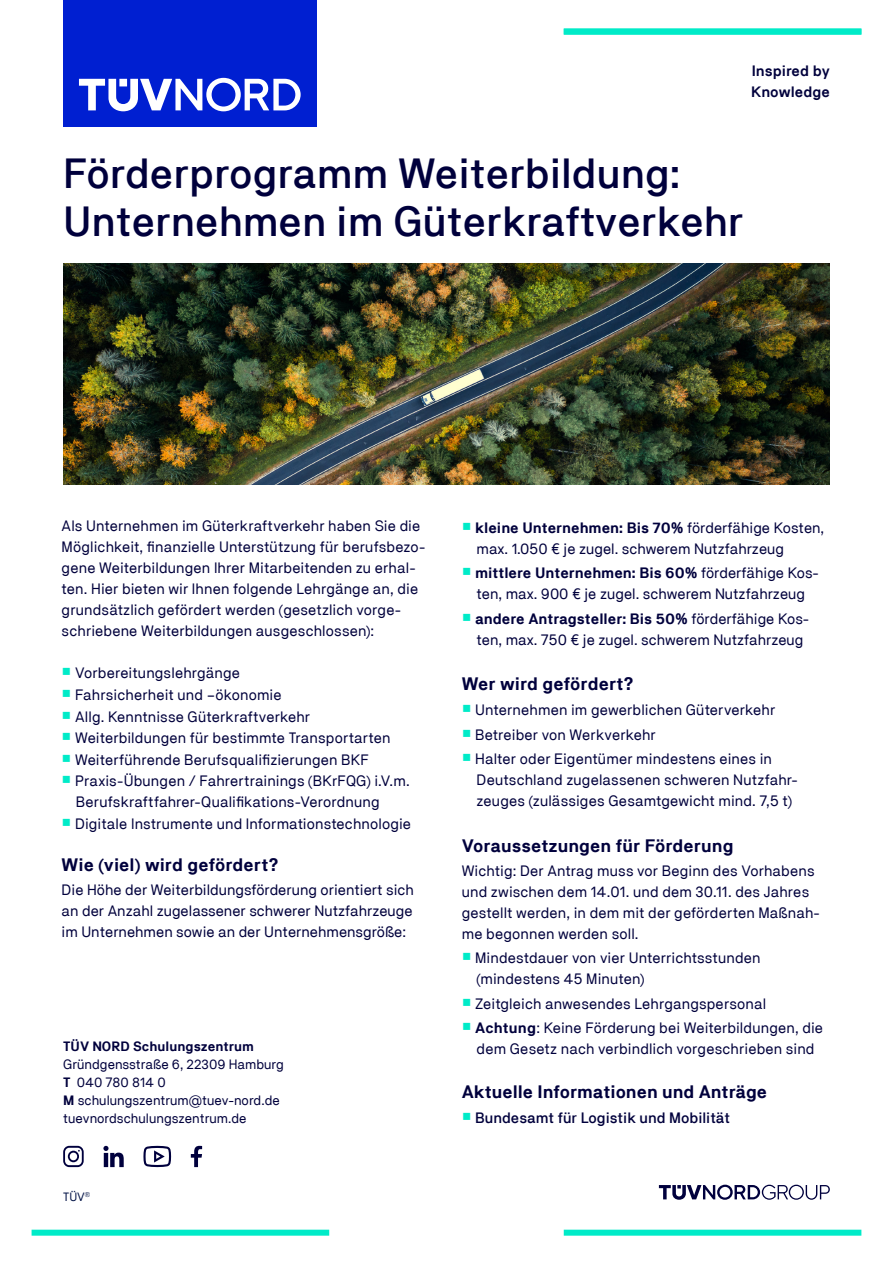
<style>
.page{position:relative;width:893px;height:1263px;background:#fff}
.page>*{position:absolute;margin:0;border:0;box-sizing:border-box;transform-origin:0 0}
.t1{font:500 42px "TNG Pro";color:#00003c}
.Kapitel_Text{font:700 18px "TNG Pro";color:#00003c}
.Kapitel_Text-2{font:15px/21px "TNG Pro";letter-spacing:.005em;color:#00003c}
.t2{font:500 15px "TNG Pro";color:#00003c}
.t3{font:600 15px "TNG Pro";color:#00003c}
.t4{font:13.5px "TNG Pro";color:#00003c}
.t5{font:700 13.5px "TNG Pro";color:#00003c}
.t6{font:12px "TNG Pro";color:#001145}
.s1{color:#00ebc8}
.s2{font-weight:700}
</style>
<div class="page">
<img style="left:63px;top:263px;width:767px;height:222px">
<div style="left:564px;top:1230px;width:297px;height:6px;background:#00ebc8"></div>
<div style="left:32px;top:1230px;width:297px;height:6px;background:#00ebc8"></div>
<div style="left:564px;top:29px;width:297px;height:6px;background:#00ebc8"></div>
<svg style="left:63px;top:1146px;width:21px;height:21px"></svg>
<svg style="left:191px;top:1146px;width:11px;height:21px"></svg>
<svg style="left:103px;top:1146px;width:21px;height:21px"></svg>
<svg style="left:143px;top:1146px;width:28px;height:21px"></svg>
<div style="left:63px;top:0;width:253px;height:126px;background:#001fd1"></div>
<svg style="left:79px;top:78px;width:222px;height:33px"></svg>
<svg style="left:659px;top:1185px;width:171px;height:15px"></svg>
<p class="t3" style="left:752px;top:62px;width:80px">Inspired by</p>
<p class="t3" style="left:751px;top:83px;width:80px">Knowledge</p>
<p class="t1" style="left:63px;top:148px;width:619px">Förderprogramm Weiterbildung:</p>
<p class="t1" style="left:63px;top:196px;width:682px">Unternehmen im Güterkraftverkehr</p>
<p class="Kapitel_Text-2" style="left:62px;top:515px;width:365px">Als Unternehmen im Güterkraftverkehr haben Sie die Möglichkeit, finanzielle Unterstützung für berufsbezo&shy;gene Weiterbildungen Ihrer Mitarbeitenden zu erhal&shy;ten. Hier bieten wir Ihnen folgende Lehrgänge an, die grundsätzlich gefördert werden (gesetzlich vorge&shy;schriebene Weiterbildungen ausgeschlossen):</p>
<p class="Kapitel_Text-2" style="left:62px;top:662px;width:180px"><span class="s1">○</span> Vorbereitungslehrgänge</p>
<p class="Kapitel_Text-2" style="left:62px;top:684px;width:221px"><span class="s1">○</span> Fahrsicherheit und –ökonomie</p>
<p class="Kapitel_Text-2" style="left:62px;top:706px;width:250px"><span class="s1">○</span> Allg. Kenntnisse Güterkraftverkehr</p>
<p class="Kapitel_Text-2" style="left:62px;top:727px;width:330px"><span class="s1">○</span> Weiterbildungen für bestimmte Transportarten</p>
<p class="Kapitel_Text-2" style="left:62px;top:749px;width:309px"><span class="s1">○</span> Weiterführende Berufsqualifizierungen BKF</p>
<p class="Kapitel_Text-2" style="left:62px;top:770px;width:350px"><span class="s1">○</span> Praxis-Übungen / Fahrertrainings (BKrFQG) i.V.m.</p>
<p class="Kapitel_Text-2" style="left:76px;top:791px;width:305px">Berufskraftfahrer-Qualifikations-Verordnung</p>
<p class="Kapitel_Text-2" style="left:62px;top:813px;width:351px"><span class="s1">○</span> Digitale Instrumente und Informationstechnologie</p>
<p class="Kapitel_Text" style="left:62px;top:854px;width:218px">Wie (viel) wird gefördert?</p>
<p class="Kapitel_Text-2" style="left:62px;top:879px;width:354px;text-align:justify">Die Höhe der Weiterbildungsförderung orientiert sich an der Anzahl zugelassener schwerer Nutzfahrzeuge im Unternehmen sowie an der Unternehmensgröße:</p>
<p class="t5" style="left:63px;top:1038px;width:192px">TÜV NORD Schulungszentrum</p>
<p class="t4" style="left:63px;top:1056px;width:222px">Gründgensstraße 6, 22309 Hamburg</p>
<p class="t4" style="left:63px;top:1074px;width:104px"><span class="s2">T</span> 040 780 814 0</p>
<p class="t4" style="left:63px;top:1092px;width:218px"><span class="s2">M</span> schulungszentrum@tuev-nord.de</p>
<p class="t4" style="left:63px;top:1110px;width:185px">tuevnordschulungszentrum.de</p>
<p class="t6" style="left:63px;top:1189px;width:29px">TÜV<sup>®</sup></p>
<p class="Kapitel_Text-2" style="left:477px;top:517px;width:349px;text-indent:-15px"><span class="s1">○</span> <span class="s2">kleine Unternehmen: Bis 70%</span> förderfähige Kosten, max. 1.050 € je zugel. schwerem Nutzfahrzeug</p>
<p class="Kapitel_Text-2" style="left:462px;top:562px;width:359px;text-align:center"><span class="s1">○</span> <span class="s2">mittlere Unternehmen: Bis 60%</span> förderfähige Kos&shy;ten, max. 900 € je zugel. schwerem Nutzfahrzeug</p>
<p class="Kapitel_Text-2" style="left:477px;top:608px;width:334px;text-indent:-15px"><span class="s1">○</span> <span class="s2">andere Antragsteller: Bis 50%</span> förderfähige Kos&shy;ten, max. 750 € je zugel. schwerem Nutzfahrzeug</p>
<p class="Kapitel_Text" style="left:462px;top:673px;width:173px">Wer wird gefördert?</p>
<p class="Kapitel_Text-2" style="left:462px;top:699px;width:315px"><span class="s1">○</span> Unternehmen im gewerblichen Güterverkehr</p>
<p class="Kapitel_Text-2" style="left:462px;top:723px;width:196px"><span class="s1">○</span> Betreiber von Werkverkehr</p>
<p class="Kapitel_Text-2" style="left:477px;top:748px;width:323px;text-indent:-15px"><span class="s1">○</span> Halter oder Eigentümer mindestens eines in<br>Deutschland zugelassenen schweren Nutzfahr&shy;zeuges (zulässiges Gesamtgewicht mind. 7,5 t)</p>
<p class="Kapitel_Text" style="left:462px;top:835px;width:273px">Voraussetzungen für Förderung</p>
<p class="Kapitel_Text-2" style="left:462px;top:860px;width:360px">Wichtig: Der Antrag muss vor Beginn des Vorhabens und zwischen dem 14.01. und dem 30.11. des Jahres gestellt werden, in dem mit der geförderten Maßnah&shy;me begonnen werden soll.</p>
<p class="Kapitel_Text-2" style="left:477px;top:947px;width:285px;text-indent:-15px"><span class="s1">○</span> Mindestdauer von vier Unterrichtsstunden (mindestens 45 Minuten)</p>
<p class="Kapitel_Text-2" style="left:462px;top:993px;width:306px"><span class="s1">○</span> Zeitgleich anwesendes Lehrgangspersonal</p>
<p class="Kapitel_Text-2" style="left:462px;top:1017px;width:363px;text-align:center"><span class="s1">○</span> <span class="s2">Achtung</span>: Keine Förderung bei Weiterbildungen, die dem Gesetz nach verbindlich vorgeschrieben sind</p>
<p class="Kapitel_Text" style="left:462px;top:1081px;width:307px">Aktuelle Informationen und Anträge</p>
<p class="t2" style="left:462px;top:1108px;width:270px"><span class="s1">○</span> Bundesamt für Logistik und Mobilität</p>
</div>
